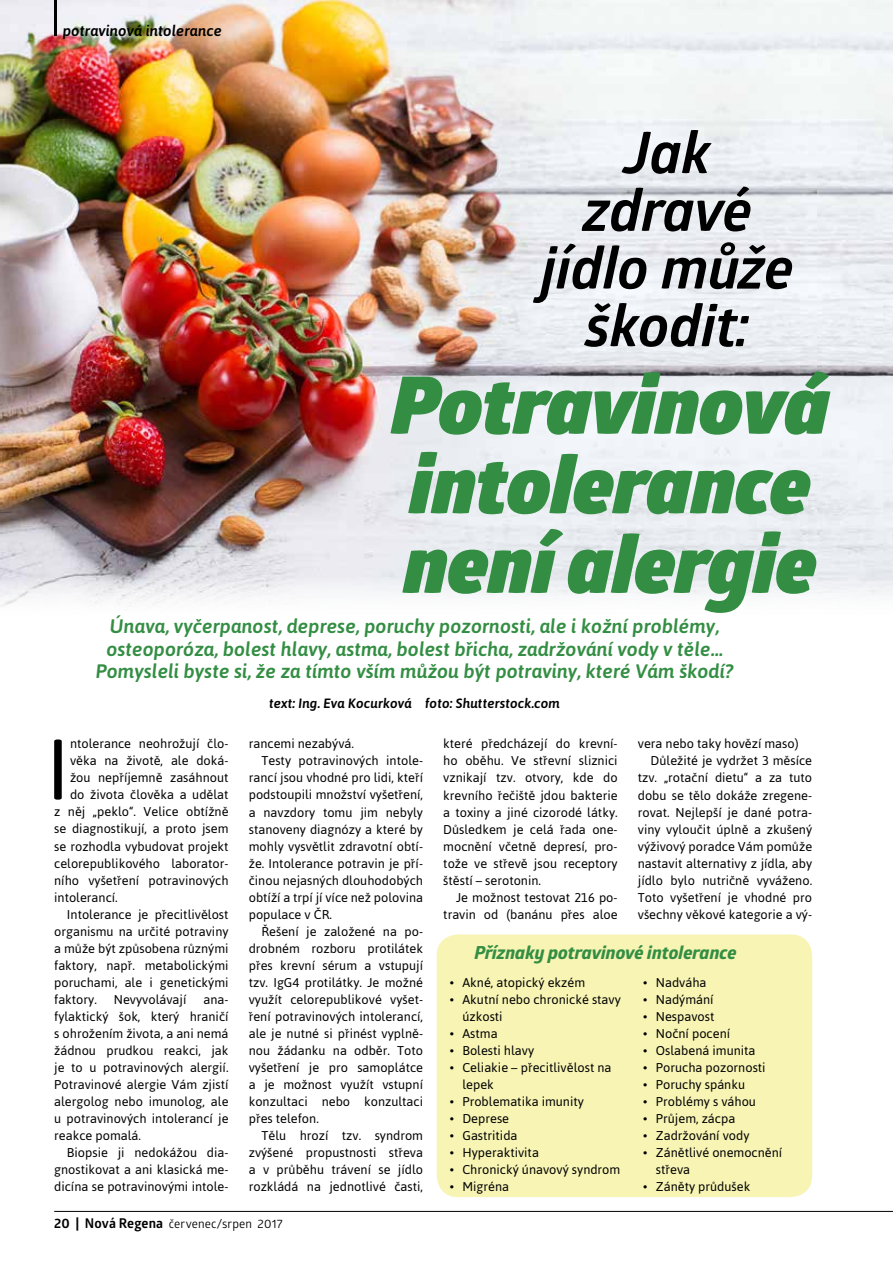
<style>
.page{position:relative;width:893px;height:1263px;background:#fff}
.page>*{position:absolute;margin:0;border:0;box-sizing:border-box;transform-origin:0 0}
.t1{font:85.5px "Asap";color:#000}
.t2{font:italic 900 79.5px/79.5px "Glober";color:#338e43}
.t3{font:italic 700 57.75px/57.8px "Glober";letter-spacing:-.01em;color:#000;text-align:center}
.t4{font:italic 500 19.5px/22.5px "Asap";color:#338e43;text-align:center}
.t5{font:italic 700 18px "Globerx";letter-spacing:-.005em;color:#338e43}
.t6{font:italic 500 15px "Asap";color:#000}
.t7{font:italic 500 13.5px "Asap";letter-spacing:.005em;color:#000}
.t8{font:12.75px/17px "Asap";color:#000;text-align:justify}
.t9{font:12px "Glober";letter-spacing:.01em;color:#000}
.s1{font-weight:700;font-size:13.5px}
</style>
<div class="page">
<img style="left:0;top:0;width:627px;height:606px">
<img style="left:627px;top:0;width:94px;height:595px">
<img style="left:816px;top:0;width:77px;height:595px">
<img style="left:721px;top:0;width:95px;height:595px">
<div style="left:437px;top:934px;width:375px;height:263px;background:#f7f4b4;border-radius:21px"></div>
<hr style="left:54px;top:1211px;width:839px;height:1px;background:#000">
<hr style="left:54px;top:0;width:3px;height:36px;background:#000">
<p class="t6" style="left:63px;top:21px;width:161px">potravinová intolerance</p>
<h3 class="t3" style="left:541px;top:123px;width:254px">Jak zdravé jídlo může škodit:</h3>
<h2 class="t2" style="left:392px;top:366px;width:439px">Potravinová intolerance není alergie</h2>
<h3 class="t4" style="left:96px;top:614px;width:639px">Únava, vyčerpanost, deprese, poruchy pozornosti, ale i kožní problémy, osteoporóza, bolest hlavy, astma, bolest břicha, zadržování vody v těle…<br>Pomysleli byste si, že za tímto vším můžou být potraviny, které Vám škodí?</h3>
<p class="t7" style="left:269px;top:695px;width:292px">text: Ing. Eva Kocurková foto: Shutterstock.com</p>
<h1 class="t1" style="left:46px;top:713px;width:26px">I</h1>
<p class="t8" style="left:70px;top:735px;width:160px">ntolerance neohrožují člo-</p>
<p class="t8" style="left:70px;top:752px;width:160px">věka na životě, ale doká-</p>
<p class="t8" style="left:70px;top:769px;width:160px">žou nepříjemně zasáhnout</p>
<p class="t8" style="left:70px;top:786px;width:160px">do života člověka a udělat</p>
<p class="t8" style="left:54px;top:803px;width:176px">z něj „peklo“. Velice obtížně</p>
<p class="t8" style="left:54px;top:820px;width:176px">se diagnostikují, a proto jsem</p>
<p class="t8" style="left:54px;top:837px;width:176px">se rozhodla vybudovat projekt</p>
<p class="t8" style="left:54px;top:854px;width:176px">celorepublikového laborator-</p>
<p class="t8" style="left:54px;top:871px;width:176px">ního vyšetření potravinových</p>
<p class="t8" style="left:54px;top:888px;width:65px">intolerancí.</p>
<p class="t8" style="left:67px;top:905px;width:163px">Intolerance je přecitlivělost</p>
<p class="t8" style="left:54px;top:922px;width:176px">organismu na určité potraviny</p>
<p class="t8" style="left:54px;top:939px;width:176px">a může být způsobena různými</p>
<p class="t8" style="left:54px;top:956px;width:176px">faktory, např. metabolickými</p>
<p class="t8" style="left:54px;top:973px;width:176px">poruchami, ale i genetickými</p>
<p class="t8" style="left:54px;top:990px;width:44px">faktory.</p>
<p class="t8" style="left:114px;top:990px;width:74px">Nevyvolávají</p>
<p class="t8" style="left:54px;top:990px;width:176px;text-indent:149px">ana&shy;fylaktický šok, který hraničí s ohrožením života, a ani nemá žádnou prudkou reakci, jak je to u potravinových alergií.<br>Potravinové alergie Vám zjistí alergolog nebo imunolog, ale u potravinových intolerancí je reakce pomalá.</p>
<p class="t8" style="left:54px;top:1143px;width:176px;text-indent:13px">Biopsie ji nedokážou dia&shy;gnostikovat a ani klasická me&shy;dicína se potravinovými intole-</p>
<p class="t8" style="left:249px;top:735px;width:107px">rancemi nezabývá.</p>
<p class="t8" style="left:261px;top:752px;width:163px">Testy potravinových intole-</p>
<p class="t8" style="left:249px;top:769px;width:176px">rancí jsou vhodné pro lidi, kteří</p>
<p class="t8" style="left:249px;top:786px;width:176px">podstoupili množství vyšetření,</p>
<p class="t8" style="left:249px;top:803px;width:176px">a navzdory tomu jim nebyly</p>
<p class="t8" style="left:249px;top:820px;width:176px">stanoveny diagnózy a které by</p>
<p class="t8" style="left:249px;top:837px;width:176px">mohly vysvětlit zdravotní obtí-</p>
<p class="t8" style="left:249px;top:854px;width:176px">že. Intolerance potravin je pří-</p>
<p class="t8" style="left:249px;top:871px;width:176px">činou nejasných dlouhodobých</p>
<p class="t8" style="left:249px;top:888px;width:176px">obtíží a trpí jí více než polovina</p>
<p class="t8" style="left:249px;top:905px;width:85px">populace v ČR.</p>
<p class="t8" style="left:261px;top:922px;width:163px">Řešení je založené na po-</p>
<p class="t8" style="left:249px;top:939px;width:176px">drobném rozboru protilátek</p>
<p class="t8" style="left:249px;top:956px;width:176px">přes krevní sérum a vstupují</p>
<p class="t8" style="left:249px;top:973px;width:176px">tzv. IgG4 protilátky. Je možné</p>
<p class="t8" style="left:249px;top:990px;width:176px">využít celorepublikové vyšet-</p>
<p class="t8" style="left:249px;top:1007px;width:176px">ření potravinových intolerancí,</p>
<p class="t8" style="left:249px;top:1024px;width:176px">ale je nutné si přinést vyplně-</p>
<p class="t8" style="left:249px;top:1041px;width:176px">nou žádanku na odběr. Toto</p>
<p class="t8" style="left:249px;top:1058px;width:176px">vyšetření je pro samoplátce</p>
<p class="t8" style="left:249px;top:1075px;width:176px">a je možnost využít vstupní</p>
<p class="t8" style="left:249px;top:1092px;width:176px">konzultaci nebo konzultaci</p>
<p class="t8" style="left:249px;top:1109px;width:72px">přes telefon.</p>
<p class="t8" style="left:261px;top:1126px;width:163px">Tělu hrozí tzv. syndrom</p>
<p class="t8" style="left:249px;top:1143px;width:176px">zvýšené propustnosti střeva</p>
<p class="t8" style="left:249px;top:1160px;width:176px">a v průběhu trávení se jídlo</p>
<p class="t8" style="left:249px;top:1177px;width:176px">rozkládá na jednotlivé časti,</p>
<p class="t9" style="left:54px;top:1216px;width:230px"><span class="s1">20 | Nová Regena</span> červenec/srpen 2017</p>
<p class="t8" style="left:443px;top:735px;width:176px">které předcházejí do krevní&shy;ho oběhu. Ve střevní sliznici vznikají tzv. otvory, kde do krevního řečiště jdou bakterie a toxiny a jiné cizorodé látky.<br>Důsledkem je celá řada one&shy;mocnění včetně depresí, pro&shy;tože ve střevě jsou receptory štěstí – serotonin.</p>
<p class="t8" style="left:443px;top:888px;width:176px;text-align:right">Je možnost testovat 216 po&shy;travin od (banánu přes aloe</p>
<p class="t8" style="left:638px;top:735px;width:162px">vera nebo taky hovězí maso)</p>
<p class="t8" style="left:651px;top:752px;width:163px">Důležité je vydržet 3 měsíce</p>
<p class="t8" style="left:638px;top:769px;width:176px">tzv. „rotační dietu“ a za tuto</p>
<p class="t8" style="left:638px;top:786px;width:176px">dobu se tělo dokáže zregene-</p>
<p class="t8" style="left:638px;top:803px;width:176px">rovat. Nejlepší je dané potra-</p>
<p class="t8" style="left:638px;top:820px;width:176px">viny vyloučit úplně a zkušený</p>
<p class="t8" style="left:638px;top:837px;width:176px">výživový poradce Vám pomůže</p>
<p class="t8" style="left:638px;top:854px;width:176px">nastavit alternativy z jídla, aby</p>
<p class="t8" style="left:638px;top:871px;width:176px">jídlo bylo nutričně vyváženo.</p>
<p class="t8" style="left:638px;top:888px;width:176px">Toto vyšetření je vhodné pro</p>
<p class="t8" style="left:638px;top:905px;width:176px">všechny věkové kategorie a vý-</p>
<h3 class="t5" style="left:474px;top:940px;width:264px">Příznaky potravinové intolerance</h3>
<p class="t8" style="left:450px;top:973px;width:137px">• Akné, atopický ekzém</p>
<p class="t8" style="left:462px;top:990px;width:160px;text-indent:-13px">• Akutní nebo chronické stavy úzkosti</p>
<p class="t8" style="left:450px;top:1024px;width:49px">• Astma</p>
<p class="t8" style="left:450px;top:1041px;width:86px">• Bolesti hlavy</p>
<p class="t8" style="left:462px;top:1058px;width:151px;text-indent:-13px">• Celiakie – přecitlivělost na lepek</p>
<p class="t8" style="left:450px;top:1092px;width:136px">• Problematika imunity</p>
<p class="t8" style="left:450px;top:1109px;width:61px">• Deprese</p>
<p class="t8" style="left:450px;top:1126px;width:69px">• Gastritida</p>
<p class="t8" style="left:450px;top:1143px;width:91px">• Hyperaktivita</p>
<p class="t8" style="left:450px;top:1160px;width:172px">• Chronický únavový syndrom</p>
<p class="t8" style="left:450px;top:1177px;width:61px">• Migréna</p>
<p class="t8" style="left:643px;top:973px;width:65px">• Nadváha</p>
<p class="t8" style="left:643px;top:990px;width:72px">• Nadýmání</p>
<p class="t8" style="left:643px;top:1007px;width:73px">• Nespavost</p>
<p class="t8" style="left:643px;top:1024px;width:88px">• Noční pocení</p>
<p class="t8" style="left:643px;top:1041px;width:114px">• Oslabená imunita</p>
<p class="t8" style="left:643px;top:1058px;width:124px">• Porucha pozornosti</p>
<p class="t8" style="left:643px;top:1075px;width:103px">• Poruchy spánku</p>
<p class="t8" style="left:643px;top:1092px;width:114px">• Problémy s váhou</p>
<p class="t8" style="left:643px;top:1109px;width:94px">• Průjem, zácpa</p>
<p class="t8" style="left:643px;top:1126px;width:108px">• Zadržování vody</p>
<p class="t8" style="left:656px;top:1143px;width:128px;text-indent:-13px">• Zánětlivé onemocnění střeva</p>
<p class="t8" style="left:643px;top:1177px;width:109px">• Záněty průdušek</p>
</div>
